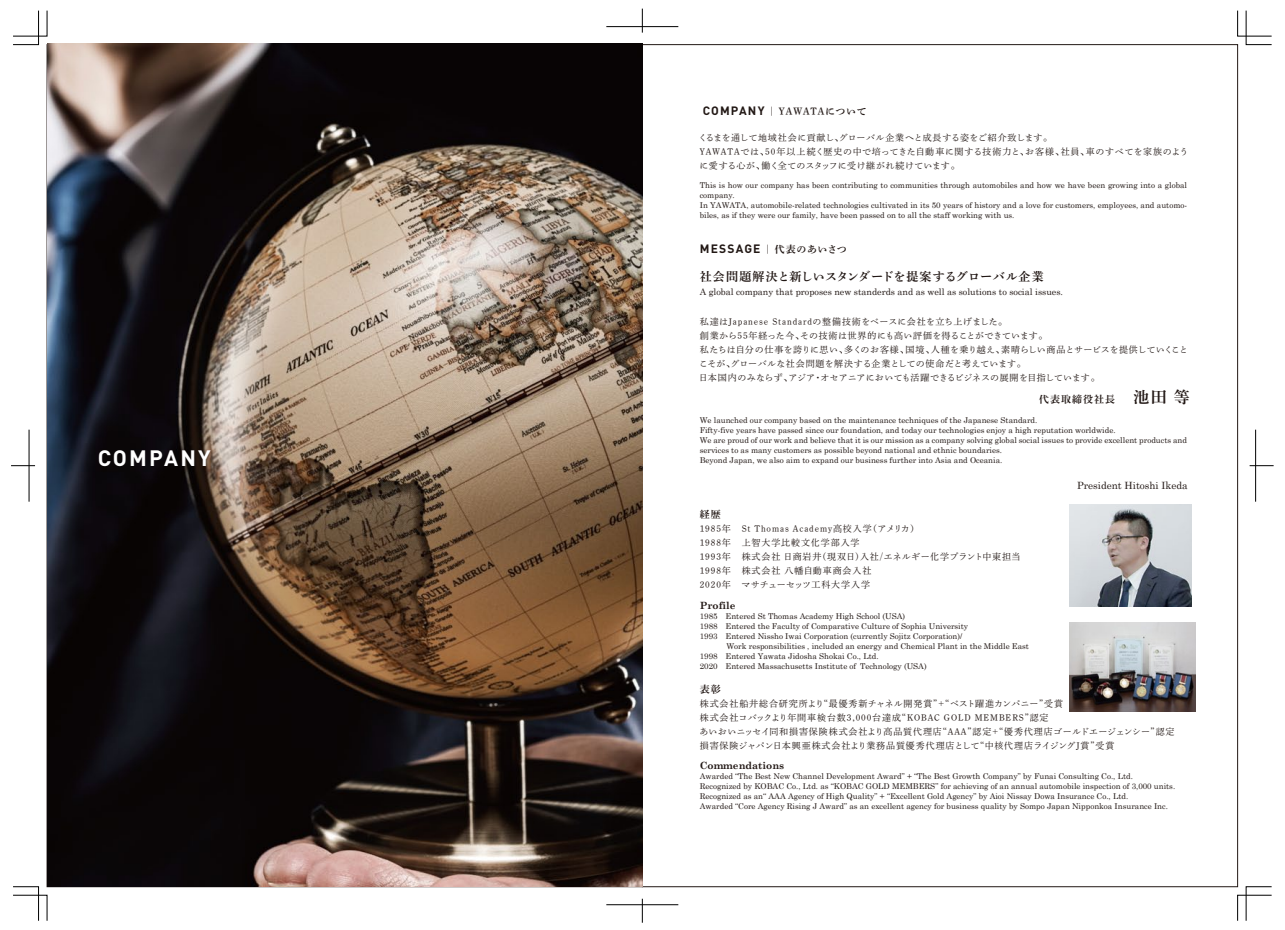
<style>
.page{position:relative;width:1285px;height:930px;background:#fff}
.page>*{position:absolute;margin:0;border:0;box-sizing:border-box;transform-origin:0 0}
.t1{font:700 22px "DIN Pro";letter-spacing:.1em;color:#fff}
.t2{font:12px "Shuei Min Pr 6 N B";letter-spacing:.03em;color:#221815}
.t3{font:10px "Shuei Min Pr 6 N B";letter-spacing:.1em;color:#221815}
.t4{font:10px "Century Schoolbook";color:#221815}
.t5{font:700 10px "Century Schoolbook";color:#221815}
.t6{font:10px "Shuei Min Pr 6 N B";letter-spacing:.045em;color:#221815}
.t7{font:9px/14px "Shuei Min Pr 6 N L";letter-spacing:.1em;color:#221815}
.t8{font:9px/14px "Shuei Min Pr 6 N L";letter-spacing:.03em;color:#221815}
.t9{font:9px/14px "Shuei Min Pr 6 N L";letter-spacing:.065em;color:#221815}
.t10{font:9px "Century Schoolbook";color:#221815}
.t11{font:8px/10px "Century Schoolbook";color:#221815}
.s1{font-family:"DIN Pro";font-weight:700;font-size:12px}
.s2{font-size:12px}
.s3{font-size:16px}
</style>
<div class="page">
<svg style="left:13px;top:886px;width:34px;height:35px"></svg>
<svg style="left:13px;top:10px;width:34px;height:35px"></svg>
<svg style="left:1237px;top:10px;width:35px;height:35px"></svg>
<svg style="left:1237px;top:886px;width:35px;height:35px"></svg>
<svg style="left:11px;top:465px;width:24px;height:1px"></svg>
<hr style="left:29px;top:430px;width:1px;height:72px;background:#000">
<svg style="left:1250px;top:465px;width:24px;height:1px"></svg>
<hr style="left:1255px;top:430px;width:1px;height:72px;background:#000">
<hr style="left:606px;top:26px;width:72px;height:1px;background:#000">
<svg style="left:642px;top:9px;width:1px;height:24px"></svg>
<hr style="left:606px;top:904px;width:72px;height:1px;background:#000">
<svg style="left:642px;top:899px;width:1px;height:24px"></svg>
<img style="left:47px;top:44px;width:595px;height:843px">
<img style="left:1069px;top:505px;width:122px;height:101px">
<img style="left:1069px;top:622px;width:127px;height:90px">
<h1 class="t1" style="left:98px;top:443px;width:115px">COMPANY</h1>
<p class="t3" style="left:703px;top:105px;width:165px"><span class="s1">COMPANY</span> ｜ YAWATAについて</p>
<p class="t9" style="left:699px;top:129px;width:491px">くるまを通して地域社会に貢献し、グローバル企業へと成長する姿をご紹介致します。<br>YAWATAでは、50年以上続く歴史の中で培ってきた自動車に関する技術力と、お客様、社員、車のすべてを家族のように愛する心が、働く全てのスタッフに受け継がれ続けています。</p>
<p class="t11" style="left:700px;top:180px;width:489px">This is how our company has been contributing to communities through automobiles and how we have been growing into a global company.<br>In YAWATA, automobile-related technologies cultivated in its 50 years of history and a love for customers, employees, and automo&shy;biles, as if they were our family, have been passed on to all the staff working with us.</p>
<p class="t6" style="left:700px;top:243px;width:149px"><span class="s1">MESSAGE</span> ｜ 代表のあいさつ</p>
<h2 class="t2" style="left:700px;top:269px;width:346px">社会問題解決と新しいスタンダードを提案するグローバル企業</h2>
<p class="t8" style="left:699px;top:313px;width:491px">私達はJapanese Standardの整備技術をベースに会社を立ち上げました。<br>創業から55年経った今、その技術は世界的にも高い評価を得ることができています。<br>私たちは自分の仕事を誇りに思い、多くのお客様、国境、人種を乗り越え、素晴らしい商品とサービスを提供していくことこそが、グローバルな社会問題を解決する企業としての使命だと考えています。<br>日本国内のみならず、アジア・オセアニアにおいても活躍できるビジネスの展開を目指しています。</p>
<p class="t3" style="left:1039px;top:394px;width:152px">代表取締役社長<span class="s2">　</span> <span class="s3">池田 等</span></p>
<p class="t10" style="left:700px;top:286px;width:365px">A global company that proposes new standerds and as well as solutions to social issues.</p>
<p class="t11" style="left:700px;top:415px;width:489px">We launched our company based on the maintenance techniques of the Japanese Standard.<br>Fifty-five years have passed since our foundation, and today our technologies enjoy a high reputation worldwide.<br>We are proud of our work and believe that it is our mission as a company solving global social issues to provide excellent products and services to as many customers as possible beyond national and ethnic boundaries.<br>Beyond Japan, we also aim to expand our business further into Asia and Oceania.</p>
<p class="t3" style="left:700px;top:508px;width:22px">経歴</p>
<p class="t7" style="left:700px;top:520px;width:322px">1985年　St Thomas Academy高校入学（アメリカ）<br>1988年　上智大学比較文化学部入学<br>1993年　株式会社 日商岩井(現双日)入社/エネルギー化学プラント中東担当<br>1998年　株式会社 八幡自動車商会入社<br>2020年　マサチューセッツ工科大学入学</p>
<p class="t5" style="left:700px;top:599px;width:37px">Profile</p>
<p class="t11" style="left:700px;top:611px;width:207px">1985 Entered St Thomas Academy High School (USA)</p>
<p class="t11" style="left:700px;top:621px;width:270px">1988 Entered the Faculty of Comparative Culture of Sophia University</p>
<p class="t11" style="left:700px;top:631px;width:264px">1993 Entered Nissho Iwai Corporation (currently Sojitz Corporation)/</p>
<p class="t11" style="left:726px;top:641px;width:304px">Work responsibilities , included an energy and Chemical Plant in the Middle East</p>
<p class="t11" style="left:700px;top:651px;width:180px">1998 Entered Yawata Jidosha Shokai Co., Ltd.</p>
<p class="t11" style="left:700px;top:661px;width:228px">2020 Entered Massachusetts Institute of Technology (USA)</p>
<p class="t4" style="left:1077px;top:479px;width:112px">President Hitoshi Ikeda</p>
<p class="t3" style="left:700px;top:683px;width:22px">表彰</p>
<p class="t7" style="left:699px;top:695px;width:477px">株式会社船井総合研究所より“最優秀新チャネル開発賞”＋“ベスト躍進カンパニー”受賞<br>株式会社コバックより年間車検台数3,000台達成“KOBAC GOLD MEMBERS”認定<br>あいおいニッセイ同和損害保険株式会社より高品質代理店“AAA”認定＋“優秀代理店ゴールドエージェンシー”認定損害保険ジャパン日本興亜株式会社より業務品質優秀代理店として“中核代理店ライジングJ賞”受賞</p>
<p class="t5" style="left:700px;top:760px;width:86px">Commendations</p>
<p class="t11" style="left:700px;top:771px;width:477px">Awarded “The Best New Channel Development Award” + “The Best Growth Company” by Funai Consulting Co., Ltd.<br>Recognized by KOBAC Co., Ltd. as “KOBAC GOLD MEMBERS” for achieving of an annual automobile inspection of 3,000 units.<br>Recognized as an“ AAA Agency of High Quality” + “Excellent Gold Agency” by Aioi Nissay Dowa Insurance Co., Ltd.<br>Awarded “Core Agency Rising J Award” as an excellent agency for business quality by Sompo Japan Nipponkoa Insurance Inc.</p>
</div>
